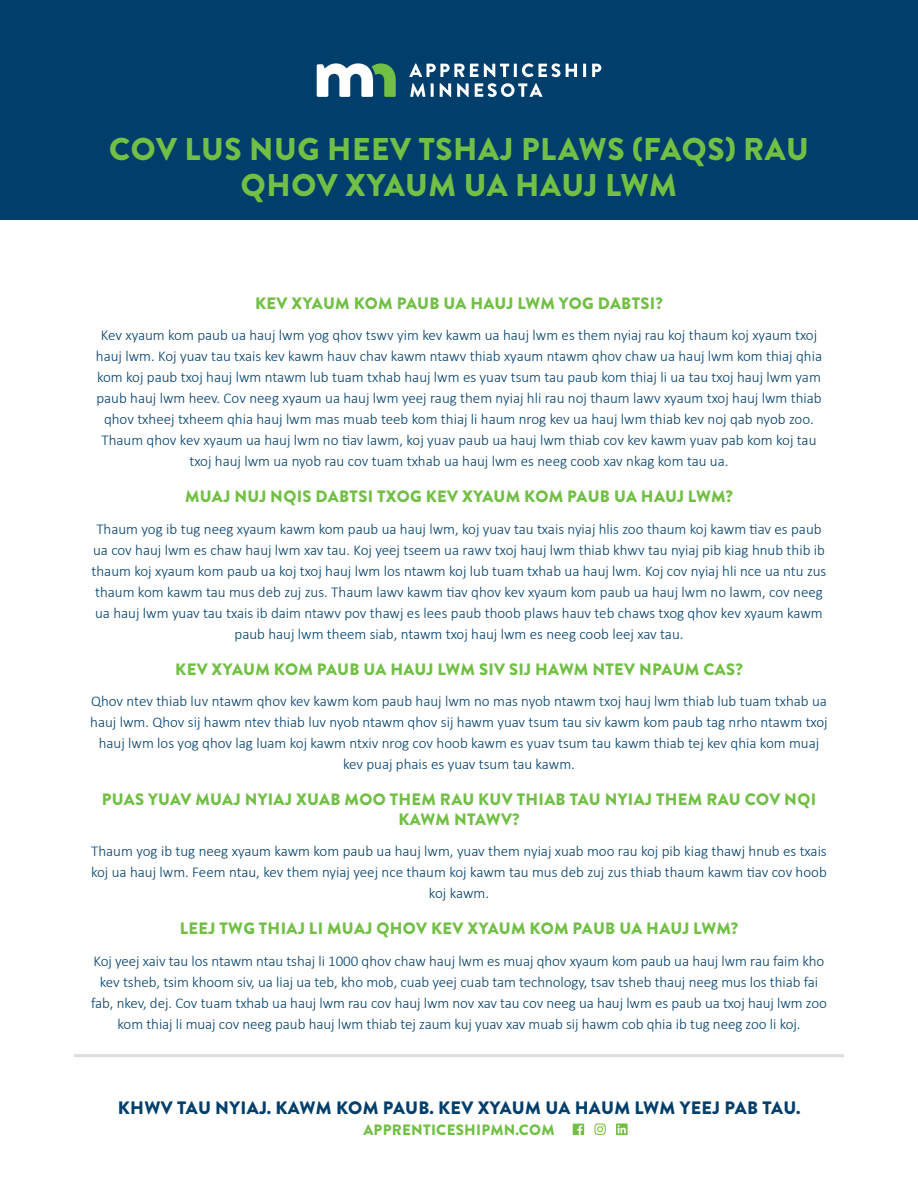
<style>
.page{position:relative;width:918px;height:1188px;background:#fff}
.page>*{position:absolute;margin:0;border:0;box-sizing:border-box;transform-origin:0 0}
.t1{font:900 31.5px/36px "Brandon Grotesque";letter-spacing:.02em;color:#71bf44;text-align:center}
.t2{font:900 18px "Brandon Grotesque";letter-spacing:.02em;color:#003e6b}
.t3{font:900 16.5px/19.8px "Brandon Grotesque";letter-spacing:.02em;color:#71bf44;text-align:center}
.t4{font:300 15px/21px "Calibri";color:#003e6b;text-align:center}
.t5{font:900 15px "Brandon Grotesque";letter-spacing:.02em;color:#71bf44}
</style>
<div class="page">
<div style="left:0;top:0;width:918px;height:219px;background:#003e6b"></div>
<svg style="left:409px;top:63px;width:168px;height:14px"></svg>
<svg style="left:583px;top:64px;width:3px;height:13px"></svg>
<svg style="left:592px;top:64px;width:9px;height:13px"></svg>
<svg style="left:410px;top:83px;width:15px;height:14px"></svg>
<hr style="left:431px;top:83px;width:3px;height:14px;background:#fff">
<svg style="left:440px;top:83px;width:11px;height:14px"></svg>
<svg style="left:457px;top:83px;width:12px;height:14px"></svg>
<svg style="left:475px;top:83px;width:68px;height:14px"></svg>
<svg style="left:317px;top:63px;width:79px;height:34px"></svg>
<svg style="left:594px;top:1124px;width:12px;height:11px"></svg>
<svg style="left:573px;top:1124px;width:11px;height:11px"></svg>
<svg style="left:616px;top:1124px;width:12px;height:11px"></svg>
<hr style="left:74px;top:1054px;width:770px;height:3px;background:#dcdddf">
<p class="t1" style="left:109px;top:131px;width:701px">COV LUS NUG HEEV TSHAJ PLAWS (FAQS) RAU<br>QHOV XYAUM UA HAUJ LWM</p>
<p class="t3" style="left:255px;top:293px;width:409px">KEV XYAUM KOM PAUB UA HAUJ LWM YOG DABTSI?</p>
<p class="t4" style="left:96px;top:325px;width:728px">Kev xyaum kom paub ua hauj lwm yog qhov tswv yim kev kawm ua hauj lwm es them nyiaj rau koj thaum koj xyaum txoj hauj lwm. Koj yuav tau txais kev kawm hauv chav kawm ntawv thiab xyaum ntawm qhov chaw ua hauj lwm kom thiaj qhia kom koj paub txoj hauj lwm ntawm lub tuam txhab hauj lwm es yuav tsum tau paub kom thiaj li ua tau txoj hauj lwm yam paub hauj lwm heev. Cov neeg xyaum ua hauj lwm yeej raug them nyiaj hli rau noj thaum lawv xyaum txoj hauj lwm thiab qhov txheej txheem qhia hauj lwm mas muab teeb kom thiaj li haum nrog kev ua hauj lwm thiab kev noj qab nyob zoo.<br>Thaum qhov kev xyaum ua hauj lwm no tiav lawm, koj yuav paub ua hauj lwm thiab cov kev kawm yuav pab kom koj tau txoj hauj lwm ua nyob rau cov tuam txhab ua hauj lwm es neeg coob xav nkag kom tau ua.</p>
<p class="t3" style="left:185px;top:487px;width:550px">MUAJ NUJ NQIS DABTSI TXOG KEV XYAUM KOM PAUB UA HAUJ LWM?</p>
<p class="t4" style="left:92px;top:518px;width:736px">Thaum yog ib tug neeg xyaum kawm kom paub ua hauj lwm, koj yuav tau txais nyiaj hlis zoo thaum koj kawm tiav es paub ua cov hauj lwm es chaw hauj lwm xav tau. Koj yeej tseem ua rawv txoj hauj lwm thiab khwv tau nyiaj pib kiag hnub thib ib thaum koj xyaum kom paub ua koj txoj hauj lwm los ntawm koj lub tuam txhab ua hauj lwm. Koj cov nyiaj hli nce ua ntu zus thaum kom kawm tau mus deb zuj zus. Thaum lawv kawm tiav qhov kev xyaum kom paub ua hauj lwm no lawm, cov neeg ua hauj lwm yuav tau txais ib daim ntawv pov thawj es lees paub thoob plaws hauv teb chaws txog qhov kev xyaum kawm paub hauj lwm theem siab, ntawm txoj hauj lwm es neeg coob leej xav tau.</p>
<p class="t3" style="left:175px;top:659px;width:569px">KEV XYAUM KOM PAUB UA HAUJ LWM SIV SIJ HAWM NTEV NPAUM CAS?</p>
<p class="t4" style="left:90px;top:691px;width:739px">Qhov ntev thiab luv ntawm qhov kev kawm kom paub hauj lwm no mas nyob ntawm txoj hauj lwm thiab lub tuam txhab ua hauj lwm. Qhov sij hawm ntev thiab luv nyob ntawm qhov sij hawm yuav tsum tau siv kawm kom paub tag nrho ntawm txoj hauj lwm los yog qhov lag luam koj kawm ntxiv nrog cov hoob kawm es yuav tsum tau kawm thiab tej kev qhia kom muaj kev puaj phais es yuav tsum tau kawm.</p>
<p class="t3" style="left:102px;top:790px;width:716px">PUAS YUAV MUAJ NYIAJ XUAB MOO THEM RAU KUV THIAB TAU NYIAJ THEM RAU COV NQI<br>KAWM NTAWV?</p>
<p class="t4" style="left:91px;top:841px;width:737px">Thaum yog ib tug neeg xyaum kawm kom paub ua hauj lwm, yuav them nyiaj xuab moo rau koj pib kiag thawj hnub es txais koj ua hauj lwm. Feem ntau, kev them nyiaj yeej nce thaum koj kawm tau mus deb zuj zus thiab thaum kawm tiav cov hoob koj kawm.</p>
<p class="t3" style="left:180px;top:919px;width:560px">LEEJ TWG THIAJ LI MUAJ QHOV KEV XYAUM KOM PAUB UA HAUJ LWM?</p>
<p class="t4" style="left:91px;top:950px;width:737px">Koj yeej xaiv tau los ntawm ntau tshaj li 1000 qhov chaw hauj lwm es muaj qhov xyaum kom paub ua hauj lwm rau faim kho kev tsheb, tsim khoom siv, ua liaj ua teb, kho mob, cuab yeej cuab tam technology, tsav tsheb thauj neeg mus los thiab fai fab, nkev, dej. Cov tuam txhab ua hauj lwm rau cov hauj lwm nov xav tau cov neeg ua hauj lwm es paub ua txoj hauj lwm zoo kom thiaj li muaj cov neeg paub hauj lwm thiab tej zaum kuj yuav xav muab sij hawm cob qhia ib tug neeg zoo li koj.</p>
<p class="t2" style="left:118px;top:1095px;width:684px">KHWV TAU NYIAJ. KAWM KOM PAUB. KEV XYAUM UA HAUM LWM YEEJ PAB TAU.</p>
<p class="t5" style="left:363px;top:1119px;width:193px">APPRENTICESHIPMN.COM</p>
</div>
